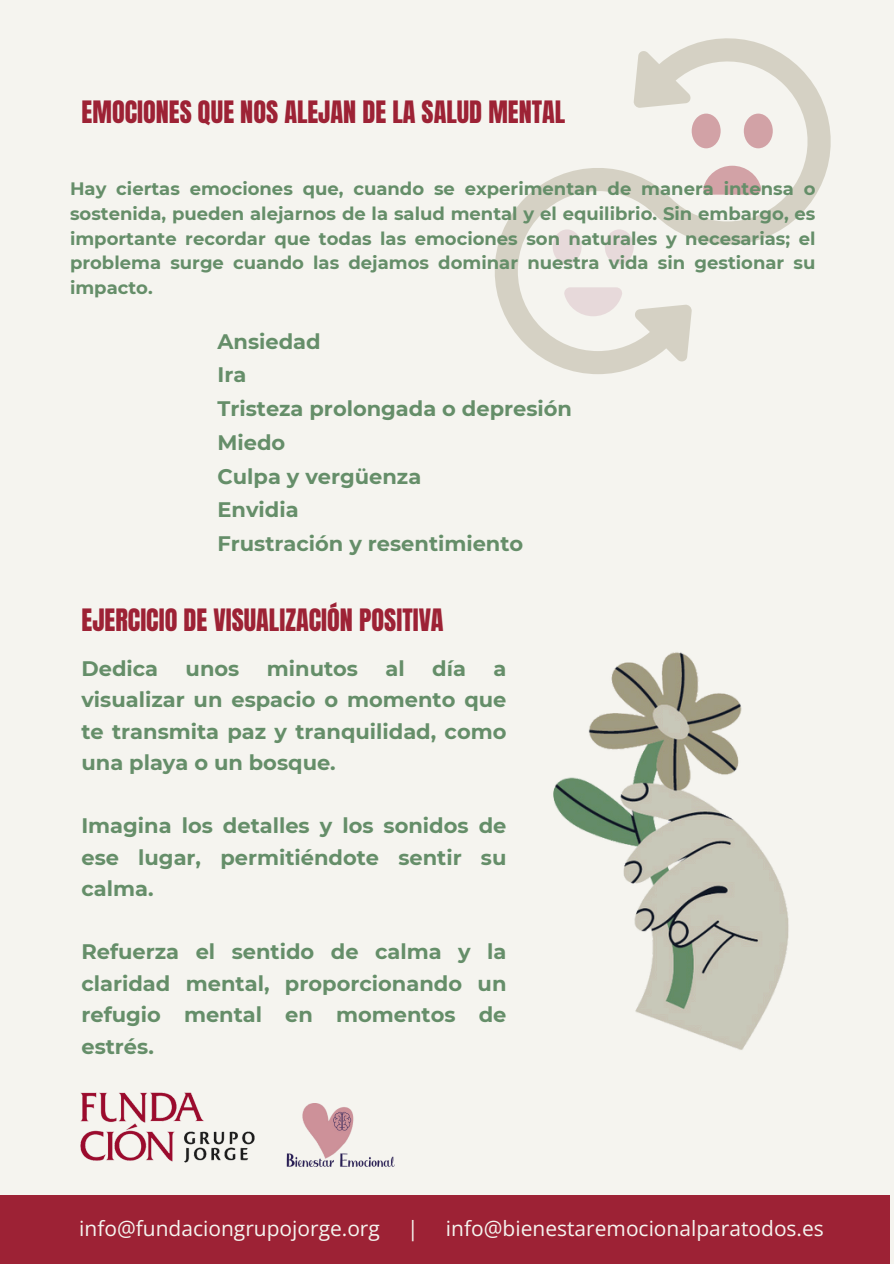
<style>
.page{position:relative;width:894px;height:1264px;background:#fff}
.page>*{position:absolute;margin:0;border:0;box-sizing:border-box;transform-origin:0 0}
.t1{font:26.25px "Anton";color:#9d2235}
.t2{font:700 21px/31.5px "Montserrat";color:#658e69;text-align:justify}
.t3{font:21px "Open Sans";color:#f5f4ef}
.t4{font:700 18px/24.8px "Montserrat";color:#658e69;text-align:justify}
</style>
<div class="page">
<div style="left:0;top:0;width:893px;height:1263px;background:#f5f4ef"></div>
<div style="left:0;top:1195px;width:889px;height:68px;background:#9d2235"></div>
<img style="left:80px;top:1092px;width:175px;height:71px">
<img style="left:286px;top:1103px;width:108px;height:63px">
<svg style="left:495px;top:38px;width:335px;height:336px"></svg>
<svg style="left:563px;top:287px;width:59px;height:29px"></svg>
<div style="left:552px;top:229px;width:29px;height:35px;background:#e7d9da;border-radius:50%"></div>
<div style="left:604px;top:229px;width:29px;height:35px;background:#e7d9da;border-radius:50%"></div>
<svg style="left:702px;top:166px;width:59px;height:29px"></svg>
<div style="left:691px;top:114px;width:29px;height:34px;background:#d2a2a6;border-radius:50%"></div>
<div style="left:743px;top:114px;width:29px;height:34px;background:#d2a2a6;border-radius:50%"></div>
<img style="left:553px;top:652px;width:236px;height:398px">
<p class="t1" style="left:82px;top:93px;width:485px">EMOCIONES QUE NOS ALEJAN DE LA SALUD MENTAL</p>
<h2 class="t4" style="left:70px;top:176px;width:746px">Hay ciertas emociones que, cuando se experimentan de manera intensa o sostenida, pueden alejarnos de la salud mental y el equilibrio. Sin embargo, es importante recordar que todas las emociones son naturales y necesarias; el problema surge cuando las dejamos dominar nuestra vida sin gestionar su impacto.</h2>
<p class="t2" style="left:217px;top:324px;width:356px;line-height:33.8px;text-align:left">Ansiedad<br>Ira<br>Tristeza prolongada o depresión<br>Miedo<br>Culpa y vergüenza<br>Envidia<br>Frustración y resentimiento</p>
<h2 class="t1" style="left:82px;top:601px;width:363px">EJERCICIO DE VISUALIZACIÓN POSITIVA</h2>
<p class="t2" style="left:81px;top:652px;width:78px">Dedica</p>
<p class="t2" style="left:185px;top:652px;width:55px">unos</p>
<p class="t2" style="left:267px;top:652px;width:93px">minutos</p>
<p class="t2" style="left:385px;top:652px;width:21px">al</p>
<p class="t2" style="left:432px;top:652px;width:35px">día</p>
<p class="t2" style="left:81px;top:652px;width:426px;text-indent:412px">a visualizar un espacio o momento que te transmita paz y tranquilidad, como una playa o un bosque.</p>
<h1 class="t2" style="left:81px;top:809px;width:426px">Imagina los detalles y los sonidos de ese lugar, permitiéndote sentir su calma.</h1>
<h2 class="t2" style="left:81px;top:935px;width:426px">Refuerza el sentido de calma y la claridad mental, proporcionando un refugio mental en momentos de estrés.</h2>
<h2 class="t3" style="left:79px;top:1213px;width:302px">info@fundaciongrupojorge.org</h2>
<h2 class="t3" style="left:407px;top:1213px;width:13px">|</h2>
<h2 class="t3" style="left:446px;top:1213px;width:379px">info@bienestaremocionalparatodos.es</h2>
</div>
